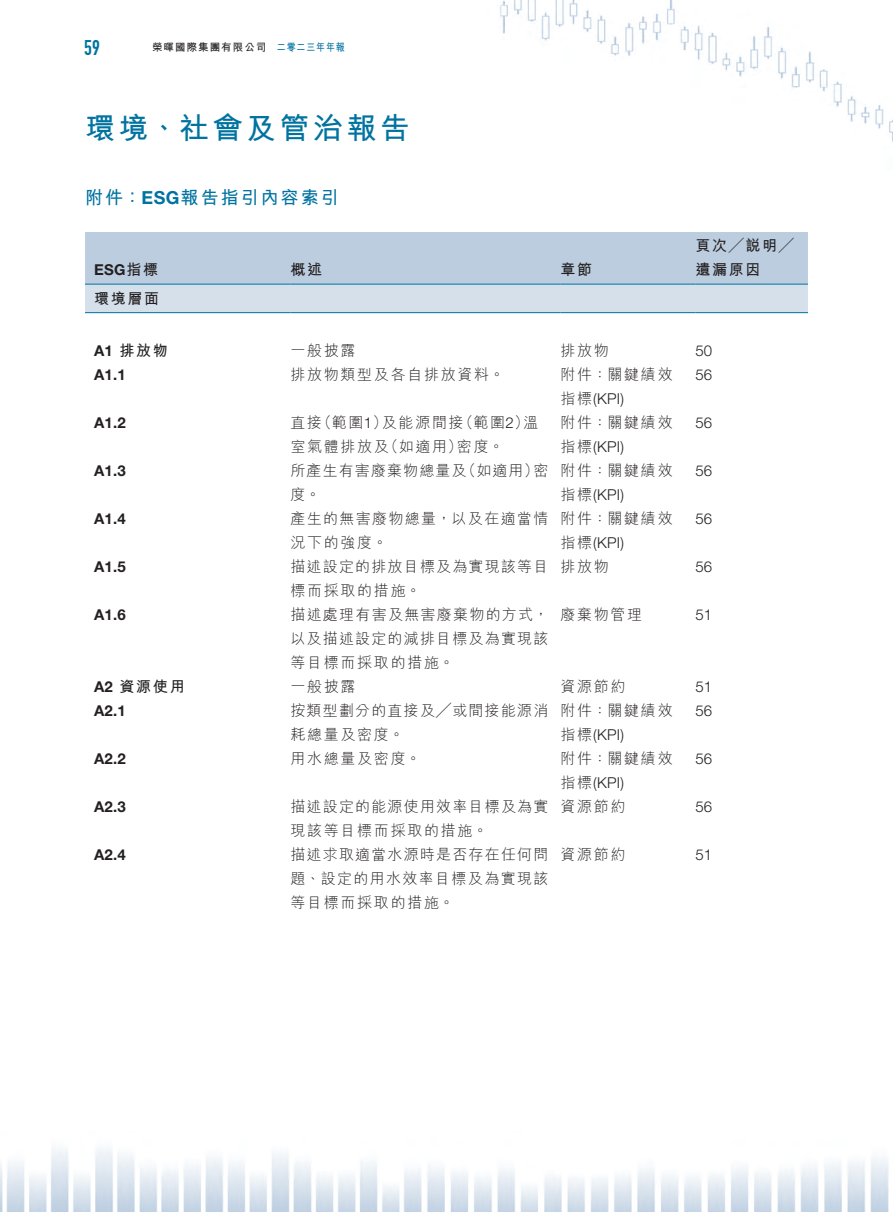
<style>
.page{position:relative;width:893px;height:1212px;background:#fff}
.page>*{position:absolute;margin:0;border:0;box-sizing:border-box;transform-origin:0 0}
.t1{font:700 30px "M Hei HK";letter-spacing:.115em;color:#0073a1}
.t2{font:21px "DIN Engschrift Std";color:#0073a1}
._03_H1{font:700 18px "M Hei HK";letter-spacing:.115em;color:#0073a1}
._11_P0{font:300 15px/24px "M Hei HK";letter-spacing:.09em;color:#231f20}
._15_Table_Stub{font:700 15px "Helvetica Neue LT Std";letter-spacing:.015em;color:#231f20}
._11_P0-2{font:300 15px "M Hei HK";letter-spacing:.115em;color:#231f20}
._11_P0-3{font:300 15px "Helvetica Neue LT Std";letter-spacing:.015em;color:#231f20}
._15_Table_Stub-2{font:700 15px "M Hei HK";letter-spacing:.115em;color:#231f20}
._11_P0-4{font:700 15px/24px "M Hei HK";letter-spacing:.115em;color:#231f20}
.t3{font:700 10.5px "M Hei HK";letter-spacing:.1em;color:#231f20}
.t4{font:700 10.5px "M Hei HK";letter-spacing:.1em;color:#0073a1;scale:.85 1}
.s1{font-family:"Helvetica Neue LT Std"}
.s2{font-family:"M Hei HK"}
</style>
<div class="page">
<img style="left:0;top:0;width:893px;height:1212px">
<svg style="left:85px;top:232px;width:723px;height:80px;background:#c3d3e2"></svg>
<hr style="left:85px;top:284px;width:205px;height:1px;background:#0073a1">
<hr style="left:290px;top:284px;width:270px;height:1px;background:#0073a1">
<hr style="left:560px;top:284px;width:135px;height:1px;background:#0073a1">
<hr style="left:695px;top:284px;width:113px;height:1px;background:#0073a1">
<hr style="left:85px;top:312px;width:205px;height:1px;background:#0073a1">
<hr style="left:290px;top:312px;width:270px;height:1px;background:#0073a1">
<hr style="left:560px;top:312px;width:135px;height:1px;background:#0073a1">
<hr style="left:695px;top:312px;width:113px;height:1px;background:#0073a1">
<h2 class="t2" style="left:84px;top:35px;width:17px">59</h2>
<p class="t3" style="left:152px;top:40px;width:116px">榮暉國際集團有限公司</p>
<p class="t4" style="left:277px;top:40px;width:81px">二零二三年年報</p>
<h1 class="t1" style="left:85px;top:106px;width:326px">環境、社會及管治報告</h1>
<p class="_03_H1" style="left:85px;top:185px;width:255px">附件：<span class="s1">ESG</span>報告指引內容索引</p>
<p class="_15_Table_Stub" style="left:94px;top:260px;width:66px">ESG<span class="s2">指標</span></p>
<p class="_15_Table_Stub-2" style="left:94px;top:287px;width:67px">環境層面</p>
<p class="_11_P0-4" style="left:290px;top:256px;width:33px">概述</p>
<p class="_11_P0-4" style="left:560px;top:256px;width:33px">章節</p>
<p class="_11_P0-4" style="left:695px;top:232px;width:100px">頁次╱說明╱遺漏原因</p>
<p class="_15_Table_Stub-2" style="left:94px;top:340px;width:75px"><span class="s1">A1</span> 排放物</p>
<p class="_11_P0" style="left:290px;top:338px;width:67px">一般披露</p>
<p class="_11_P0" style="left:560px;top:338px;width:50px">排放物</p>
<p class="_11_P0-3" style="left:695px;top:342px;width:18px">50</p>
<p class="_15_Table_Stub" style="left:94px;top:365px;width:33px">A1.1</p>
<p class="_11_P0-2" style="left:290px;top:367px;width:216px">排放物類型及各自排放資料。</p>
<p class="_11_P0" style="left:560px;top:362px;width:114px">附件：關鍵績效</p>
<p class="_11_P0-3" style="left:695px;top:366px;width:18px">56</p>
<p class="_11_P0-3" style="left:560px;top:390px;width:65px"><span class="s2">指標</span>(KPI(</p>
<p class="_15_Table_Stub" style="left:94px;top:413px;width:33px">A1.2</p>
<p class="_11_P0" style="left:317px;top:410px;width:72px">（範圍）<span class="s1">1</span></p>
<p class="_11_P0" style="left:458px;top:410px;width:72px">（範圍）<span class="s1">2</span></p>
<p class="_11_P0" style="left:290px;top:410px;width:33px">直接</p>
<p class="_11_P0" style="left:382px;top:410px;width:83px">及能源間接</p>
<p class="_11_P0" style="left:524px;top:410px;width:16px">溫</p>
<p class="_11_P0" style="left:384px;top:434px;width:80px">（如適用）</p>
<p class="_11_P0" style="left:457px;top:434px;width:48px">密度。</p>
<p class="_11_P0" style="left:290px;top:434px;width:100px">室氣體排放及</p>
<p class="_11_P0" style="left:560px;top:410px;width:114px">附件：關鍵績效指標<span class="s1">(KPI(</span></p>
<p class="_11_P0-3" style="left:695px;top:414px;width:18px">56</p>
<p class="_15_Table_Stub" style="left:94px;top:461px;width:33px">A1.3</p>
<p class="_11_P0" style="left:461px;top:458px;width:79px">（如適用）</p>
<p class="_11_P0" style="left:290px;top:458px;width:178px">所產生有害廢棄物總量及</p>
<p class="_11_P0" style="left:533px;top:458px;width:16px">密</p>
<p class="_11_P0" style="left:290px;top:482px;width:32px">度。</p>
<p class="_11_P0" style="left:560px;top:458px;width:114px">附件：關鍵績效指標<span class="s1">(KPI(</span></p>
<p class="_11_P0-3" style="left:695px;top:462px;width:18px">56</p>
<p class="_15_Table_Stub" style="left:94px;top:509px;width:33px">A1.4</p>
<p class="_11_P0" style="left:290px;top:506px;width:259px">產生的無害廢物總量，以及在適當情</p>
<p class="_11_P0" style="left:290px;top:530px;width:99px">況下的強度。</p>
<p class="_11_P0" style="left:560px;top:506px;width:114px">附件：關鍵績效指標<span class="s1">(KPI(</span></p>
<p class="_11_P0-3" style="left:695px;top:510px;width:18px">56</p>
<p class="_15_Table_Stub" style="left:94px;top:557px;width:33px">A1.5</p>
<p class="_11_P0" style="left:290px;top:554px;width:259px">描述設定的排放目標及為實現該等目</p>
<p class="_11_P0" style="left:560px;top:554px;width:50px">排放物</p>
<p class="_11_P0-3" style="left:695px;top:558px;width:18px">56</p>
<p class="_11_P0-2" style="left:290px;top:583px;width:132px">標而採取的措施。</p>
<p class="_15_Table_Stub" style="left:94px;top:605px;width:33px">A1.6</p>
<p class="_11_P0" style="left:290px;top:602px;width:260px">描述處理有害及無害廢棄物的方式，</p>
<p class="_11_P0" style="left:560px;top:602px;width:83px">廢棄物管理</p>
<p class="_11_P0-3" style="left:695px;top:606px;width:18px">51</p>
<p class="_11_P0" style="left:290px;top:626px;width:259px">以及描述設定的減排目標及為實現該等目標而採取的措施。</p>
<p class="_15_Table_Stub-2" style="left:94px;top:676px;width:92px"><span class="s1">A2</span> 資源使用</p>
<p class="_11_P0" style="left:290px;top:674px;width:67px">一般披露</p>
<p class="_11_P0" style="left:560px;top:674px;width:67px">資源節約</p>
<p class="_11_P0-3" style="left:695px;top:678px;width:18px">51</p>
<p class="_15_Table_Stub" style="left:94px;top:701px;width:33px">A2.1</p>
<p class="_15_Table_Stub" style="left:94px;top:749px;width:33px">A2.2</p>
<p class="_11_P0" style="left:290px;top:698px;width:259px">按類型劃分的直接及╱或間接能源消</p>
<p class="_11_P0" style="left:290px;top:722px;width:115px">耗總量及密度。</p>
<p class="_11_P0-2" style="left:290px;top:751px;width:132px">用水總量及密度。</p>
<p class="_11_P0" style="left:560px;top:698px;width:114px">附件：關鍵績效指標<span class="s1">(KPI(</span></p>
<p class="_11_P0-3" style="left:695px;top:702px;width:18px">56</p>
<p class="_11_P0" style="left:560px;top:746px;width:114px">附件：關鍵績效</p>
<p class="_11_P0-3" style="left:695px;top:750px;width:18px">56</p>
<p class="_11_P0-3" style="left:560px;top:774px;width:65px"><span class="s2">指標</span>(KPI(</p>
<p class="_15_Table_Stub" style="left:94px;top:797px;width:33px">A2.3</p>
<p class="_11_P0" style="left:290px;top:794px;width:259px">描述設定的能源使用效率目標及為實</p>
<p class="_11_P0" style="left:560px;top:794px;width:67px">資源節約</p>
<p class="_11_P0-3" style="left:695px;top:798px;width:18px">56</p>
<p class="_11_P0-2" style="left:290px;top:823px;width:199px">現該等目標而採取的措施。</p>
<p class="_15_Table_Stub" style="left:94px;top:845px;width:33px">A2.4</p>
<p class="_11_P0" style="left:290px;top:842px;width:259px">描述求取適當水源時是否存在任何問</p>
<p class="_11_P0" style="left:560px;top:842px;width:67px">資源節約</p>
<p class="_11_P0-3" style="left:695px;top:846px;width:18px">51</p>
<p class="_11_P0" style="left:290px;top:866px;width:259px">題、設定的用水效率目標及為實現該等目標而採取的措施。</p>
</div>
